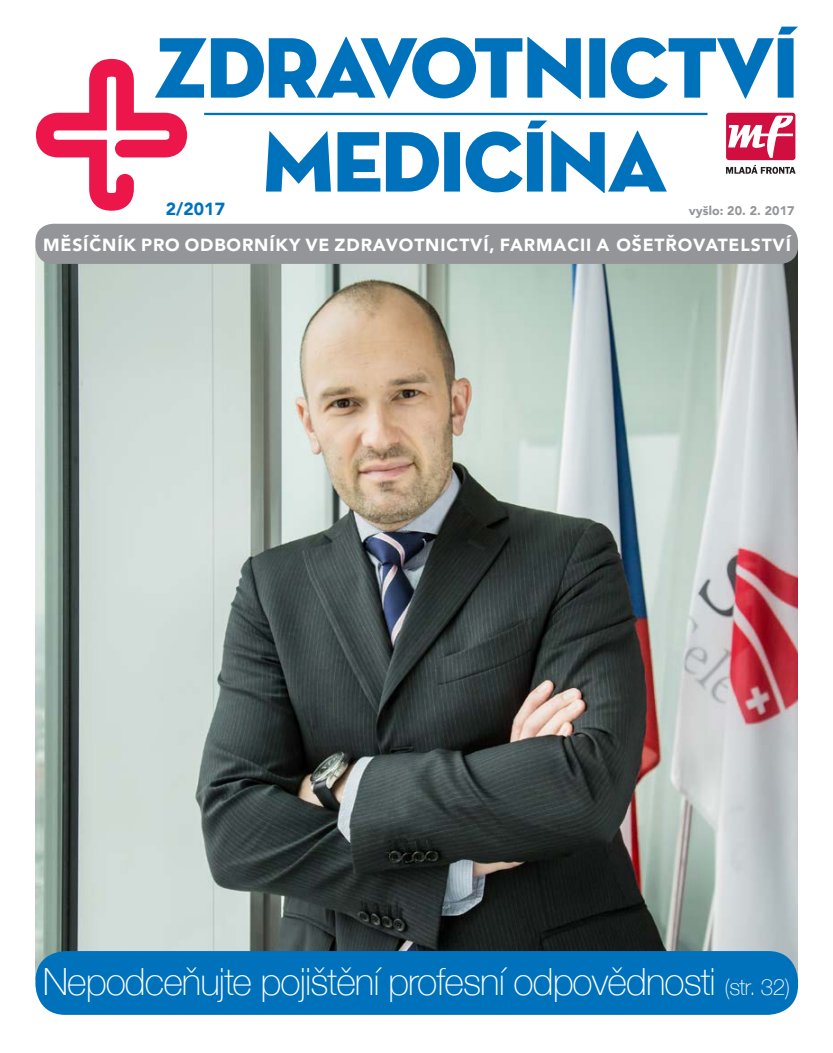
<style>
.page{position:relative;width:833px;height:1053px;background:#fff}
.page>*{position:absolute;margin:0;border:0;box-sizing:border-box;transform-origin:0 0}
.t1{font:100 37.5px "Helvetica Neue";letter-spacing:-.025em;color:#fff}
.t2{font:900 17.5px "Avenir";letter-spacing:.05em;color:#fff}
.t3{font:900 17.5px "Avenir";color:#0072bc}
.t4{font:900 12.5px "Avenir";letter-spacing:.005em;color:#939598}
.s1{font-size:22.5px}
</style>
<div class="page">
<img style="left:35px;top:250px;width:762px;height:725px">
<div style="left:35px;top:224px;width:763px;height:40px;background:#939598;border-radius:18px"></div>
<div style="left:35px;top:950px;width:763px;height:64px;background:#0072bc;border-radius:30px"></div>
<svg style="left:36px;top:59px;width:151px;height:152px"></svg>
<div style="left:726px;top:113px;width:69px;height:47px;background:#d10e40;border-radius:3px"></div>
<svg style="left:728px;top:116px;width:65px;height:42px"></svg>
<svg style="left:726px;top:165px;width:69px;height:9px"></svg>
<hr style="left:204px;top:113px;width:503px;height:2px;background:#0072bc">
<svg style="left:266px;top:120px;width:401px;height:73px"></svg>
<svg style="left:155px;top:27px;width:643px;height:72px"></svg>
<p class="t3" style="left:166px;top:194px;width:61px">2/2017</p>
<p class="t4" style="left:689px;top:200px;width:107px">vyšlo: 20. 2. 2017</p>
<p class="t2" style="left:43px;top:230px;width:749px">MĚSÍČNÍK PRO ODBORNÍKY VE ZDRAVOTNICTVÍ, FARMACII A OŠETŘOVATELSTVÍ</p>
<p class="t1" style="left:43px;top:952px;width:749px">Nepodceňujte pojištění profesní odpovědnosti <span class="s1">(str. 32)</span></p>
</div>
